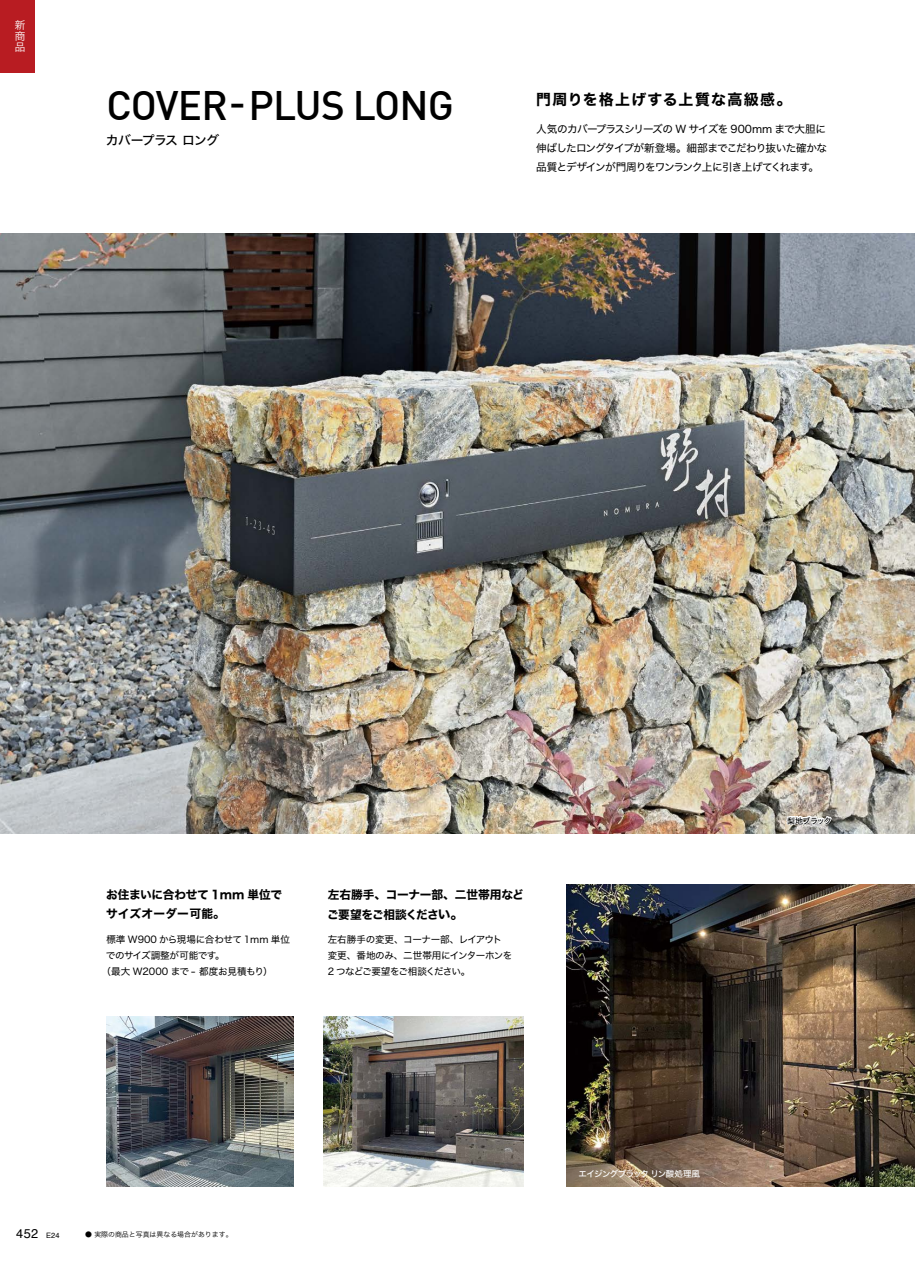
<style>
.page{position:relative;width:915px;height:1263px;background:#fff}
.page>*{position:absolute;margin:0;border:0;box-sizing:border-box;transform-origin:0 0}
.t1{font:500 40.35px "DIN";letter-spacing:-.02em;color:#000}
.t2{font:14.85px "Hiragino Sans W7";letter-spacing:.09em;color:#000}
.t3{font:12.75px "Hiragino Sans W5";letter-spacing:-.05em;color:#000}
.t4{font:12.75px "Helvetica";color:#000}
.t5{font:11.7px/19.2px "Hiragino Sans W7";letter-spacing:-.01em;color:#000}
.t6{font:10.65px/19.2px "Hiragino Sans W4";letter-spacing:-.08em;color:#000;text-align:justify}
.t7{font:10.65px/11.1px "Hiragino Sans W3";color:#fff;text-align:justify}
.t8{font:9.6px/15.9px "Hiragino Sans W4";letter-spacing:-.035em;color:#000}
.t9{font:9.6px "Hiragino Sans W4";color:#000}
.t10{font:8.55px "Hiragino Sans W5";letter-spacing:-.07em;color:#fff}
.t11{font:7.95px "Hiragino Sans W5";letter-spacing:-.06em;color:#000}
.t12{font:6.9px "Hiragino Sans W3";color:#000}
.s1{font-size:12.75px}
.s2{font-size:7.5px}
</style>
<div class="page">
<img style="left:566px;top:884px;width:348px;height:302px">
<img style="left:0;top:234px;width:914px;height:599px">
<svg style="left:783px;top:813px;width:49px;height:21px"></svg>
<img style="left:106px;top:1016px;width:187px;height:170px">
<img style="left:323px;top:1016px;width:200px;height:170px">
<div style="left:0;top:0;width:34px;height:72px;background:#b81c22"></div>
<p class="t7" style="left:15px;top:19px;width:12px">新商品</p>
<h1 class="t1" style="left:106px;top:79px;width:349px">COVER- PLUS LONG</h1>
<p class="t3" style="left:106px;top:129px;width:115px">カバープラス ロング</p>
<h2 class="t2" style="left:536px;top:87px;width:257px">門周りを格上げする上質な高級感。</h2>
<p class="t6" style="left:536px;top:118px;width:292px">人気のカバープラスシリーズの W サイズを 900mm まで大胆に伸ばしたロングタイプが新登場。細部までこだわり抜いた確かな品質とデザインが門周りをワンランク上に引き上げてくれます。</p>
<p class="t5" style="left:106px;top:885px;width:177px">お住まいに合わせて 1mm 単位でサイズオーダー可能。</p>
<p class="t9" style="left:106px;top:931px;width:185px">標準 W900 から現場に合わせて 1mm 単位</p>
<p class="t8" style="left:106px;top:947px;width:120px">でのサイズ調整が可能です。</p>
<p class="t9" style="left:102px;top:962px;width:173px">（最大 W2000 まで - 都度お見積もり）</p>
<p class="t5" style="left:327px;top:885px;width:198px;line-height:19.6px">左右勝手、コーナー部、二世帯用などご要望をご相談くださ<span class="s1">い。</span></p>
<p class="t8" style="left:327px;top:931px;width:186px">左右勝手の変更、コーナー部、レイアウト変更、番地のみ、二世帯用にインターホンを<br>2 つなどご要望をご相談ください。</p>
<p class="t4" style="left:16px;top:1223px;width:45px">452 <span class="s2">E24</span></p>
<p class="t12" style="left:85px;top:1229px;width:149px">● 実際の商品と写真は異なる場合があります。</p>
<p class="t10" style="left:578px;top:1166px;width:123px">エイジングブラック リン酸処理風</p>
<p class="t11" style="left:786px;top:813px;width:46px">梨地ブラック</p>
</div>
